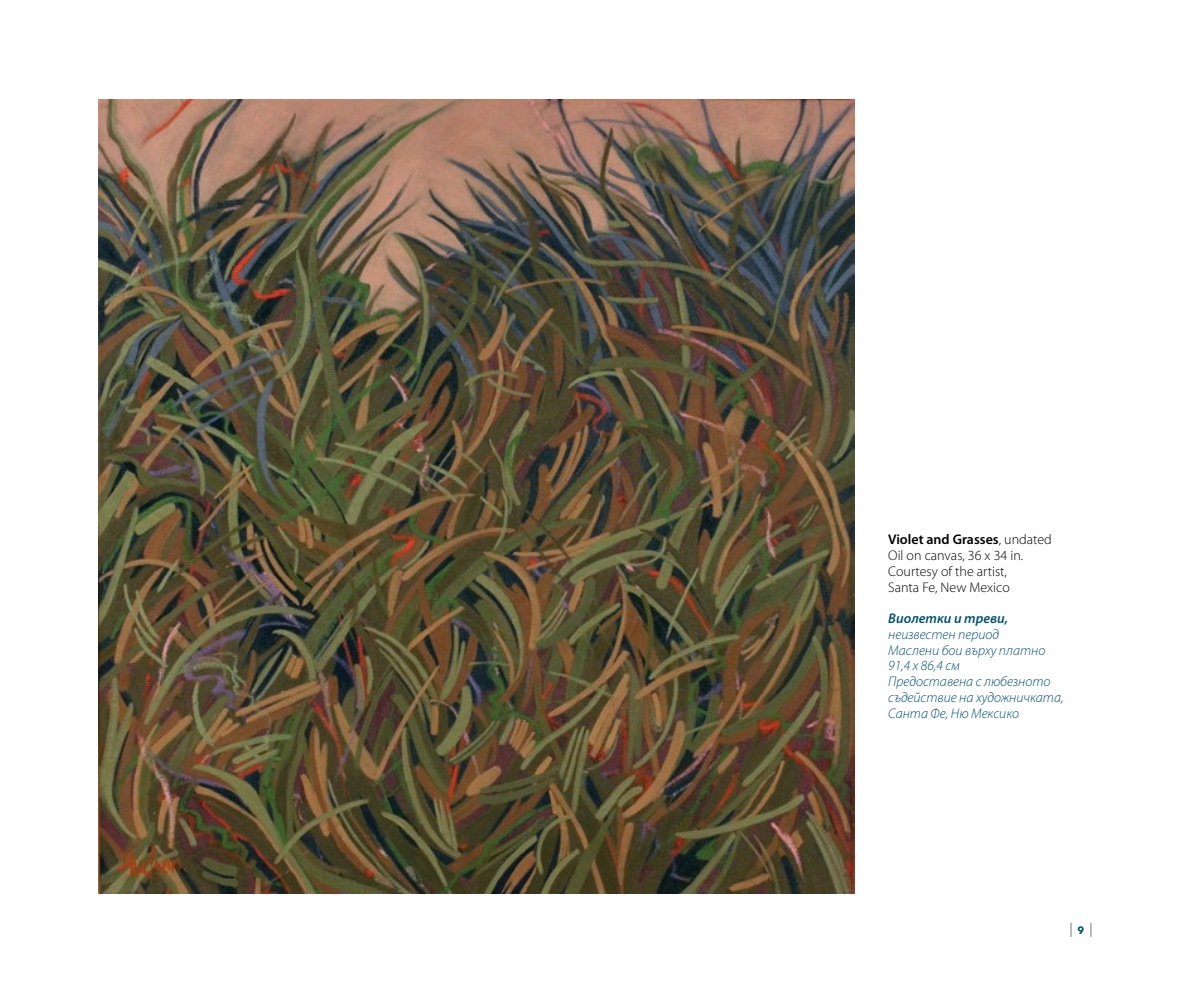
<style>
.page{position:relative;width:1191px;height:993px;background:#fff}
.page>*{position:absolute;margin:0;border:0;box-sizing:border-box;transform-origin:0 0}
.t1{font:italic 300 14px/15.8px "Myriad Pro";color:#00516e}
.t2{font:300 14px/15.8px "Myriad Pro";color:#000}
.t3{font:italic 600 14px "Myriad Pro";color:#00516e}
.t4{font:700 10.5px "Avenir Next";color:#00516e}
.s1{font-weight:600}
</style>
<div class="page">
<svg style="left:1070px;top:922px;width:1px;height:14px"></svg>
<svg style="left:1090px;top:922px;width:1px;height:14px"></svg>
<img style="left:98px;top:99px;width:756px;height:794px">
<p class="t2" style="left:888px;top:531px;width:165px"><span class="s1">Violet and Grasses</span>, undated<br>Oil on canvas, 36 x 34 in.<br>Courtesy of the artist,<br>Santa Fe, New Mexico</p>
<p class="t3" style="left:888px;top:609px;width:121px">Виолетки и треви,</p>
<p class="t1" style="left:888px;top:626px;width:177px">неизвестен период<br>Маслени бои върху платно<br>91,4 x 86,4 cм<br>Предоставена с любезното съдействие на художничката,<br>Санта Фе, Ню Мексико</p>
<p class="t4" style="left:1077px;top:920px;width:8px">9</p>
</div>
